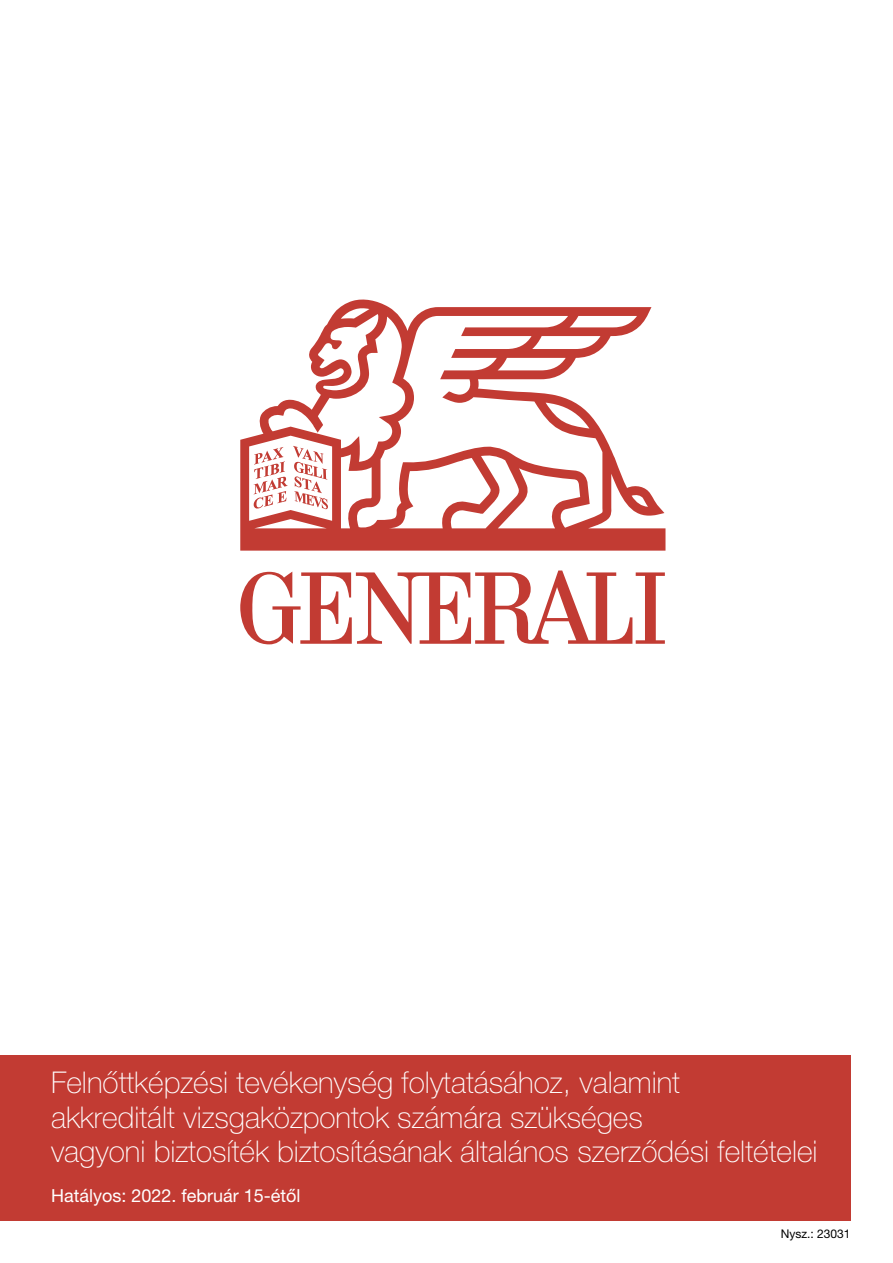
<style>
.page{position:relative;width:893px;height:1263px;background:#fff}
.page>*{position:absolute;margin:0;border:0;box-sizing:border-box;transform-origin:0 0}
.t1{font:100 30px/34.5px "Helvetica Neue LT Pro";color:#fff}
.t2{font:18px "Helvetica Neue LT Pro";color:#fff}
.t3{font:12px "Helvetica Neue LT Pro";color:#000}
</style>
<div class="page">
<div style="left:0;top:1054px;width:850px;height:166px;background:#c23b33"></div>
<svg style="left:240px;top:299px;width:425px;height:345px"></svg>
<p class="t1" style="left:51px;top:1065px;width:768px">Felnőttképzési tevékenység folytatásához, valamint<br>akkreditált vizsgaközpontok számára szükséges<br>vagyoni biztosíték biztosításának általános szerződési feltételei</p>
<p class="t2" style="left:51px;top:1185px;width:251px">Hatályos: 2022. február 15-étől</p>
<p class="t3" style="left:781px;top:1226px;width:71px">Nysz.: 23031</p>
</div>
